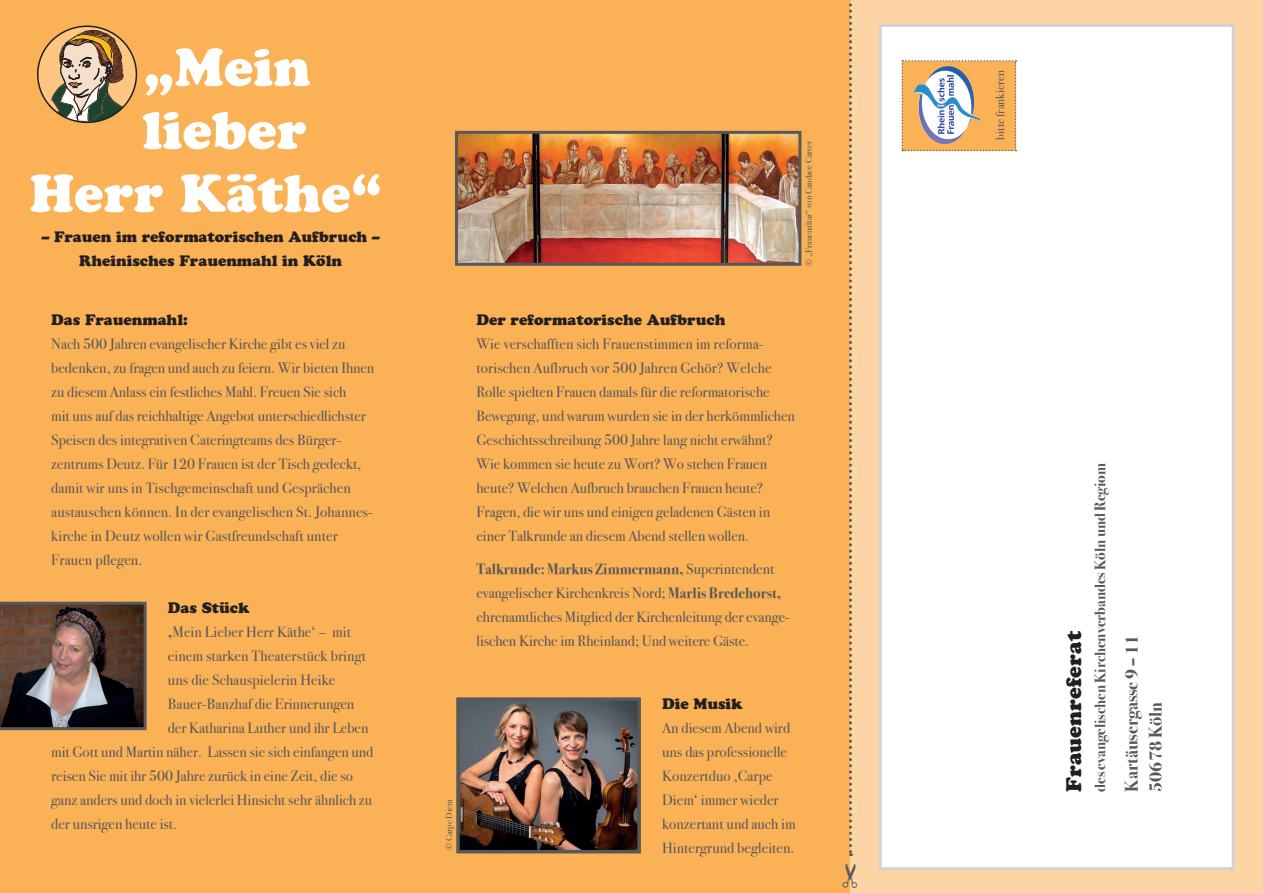
<style>
.page{position:relative;width:1263px;height:893px;background:#fff}
.page>*{position:absolute;margin:0;border:0;box-sizing:border-box;transform-origin:0 0}
.t1{font:52.5px "Cooper Black Std";letter-spacing:.005em;color:#fff}
.t2{font:21px "Cooper Black Std";letter-spacing:.005em;color:#231f20}
.t3{font:700 18px/24px "Bodoni Svty Two ITCTT";color:#57585a}
.t4{font:15px/24px "Bodoni Svty Two ITCTT";color:#57585a}
.t5{font:15px/24px "Cooper Black Std";color:#231f20;text-align:center}
.t6{font:700 15px "Bodoni Svty Two ITCTT";color:#57585a}
.t7{font:12px "Bodoni Svty Two ITCTT";color:#57585a}
.t8{font:9px "Bodoni Svty Two ITCTT";color:#57585a}
.s1{font-weight:700}
</style>
<div class="page">
<div style="left:0;top:0;width:438px;height:893px;background:#fbb156"></div>
<div style="left:412px;top:0;width:451px;height:893px;background:#fbb156"></div>
<div style="left:850px;top:0;width:413px;height:893px;background:#fdd5a4"></div>
<div style="left:879px;top:24px;width:356px;height:846px;background:#fff;border:3px solid #d1d2d4"></div>
<svg style="left:849px;top:0;width:3px;height:856px"></svg>
<svg style="left:901px;top:60px;width:115px;height:91px"></svg>
<img style="left:0;top:602px;width:147px;height:128px">
<img style="left:459px;top:135px;width:338px;height:127px">
<div style="left:455px;top:131px;width:346px;height:135px;border:3px solid #57585a"></div>
<img style="left:460px;top:701px;width:177px;height:148px">
<div style="left:456px;top:697px;width:185px;height:156px;border:3px solid #57585a"></div>
<div style="left:38px;top:26px;width:98px;height:96px;background:#fdc683;border-radius:50%"></div>
<svg style="left:51px;top:30px;width:85px;height:93px"></svg>
<div style="left:37px;top:26px;width:100px;height:97px;border:2px solid #231f20;border-radius:50%"></div>
<h1 class="t1" style="left:144px;top:36px;width:168px">„Mein</h1>
<h1 class="t1" style="left:142px;top:99px;width:166px">lieber</h1>
<h1 class="t1" style="left:30px;top:162px;width:353px">Herr Käthe“</h1>
<p class="t5" style="left:42px;top:225px;width:339px">– Frauen im reformatorischen Aufbruch –<br>Rheinisches Frauenmahl in Köln</p>
<p class="t5" style="left:51px;top:308px;width:138px">Das Frauenmahl:</p>
<p class="t4" style="left:51px;top:330px;width:325px">Nach 500 Jahren evangelischer Kirche gibt es viel zu bedenken, zu fragen und auch zu feiern. Wir bieten Ihnen zu diesem Anlass ein festliches Mahl. Freuen Sie sich<br>mit uns auf das reichhaltige Angebot unterschiedlichster Speisen des integrativen Cateringteams des Bürger&shy;zentrums Deutz. Für 120 Frauen ist der Tisch gedeckt, damit wir uns in Tischgemeinschaft und Gesprächen austauschen können. In der evangelischen St. Johannes&shy;kirche in Deutz wollen wir Gastfreundschaft unter Frauen pflegen.</p>
<p class="t5" style="left:168px;top:596px;width:83px">Das Stück</p>
<p class="t4" style="left:168px;top:618px;width:185px"><span class="s1">‚</span>Mein Lieber Herr Käthe‘ – mit</p>
<p class="t4" style="left:168px;top:642px;width:200px">einem starken Theaterstück bringt</p>
<p class="t4" style="left:168px;top:666px;width:169px">uns die Schauspielerin Heike</p>
<p class="t4" style="left:168px;top:690px;width:188px">Bauer-Banzhaf die Erinnerungen</p>
<p class="t4" style="left:168px;top:714px;width:202px">der Katharina Luther und ihr Leben</p>
<p class="t4" style="left:51px;top:738px;width:324px">mit Gott und Martin näher. Lassen sie sich einfangen und</p>
<p class="t4" style="left:51px;top:762px;width:303px">reisen Sie mit ihr 500 Jahre zurück in eine Zeit, die so</p>
<p class="t4" style="left:51px;top:786px;width:322px">ganz anders und doch in vielerlei Hinsicht sehr ähnlich zu</p>
<p class="t4" style="left:51px;top:810px;width:125px">der unsrigen heute ist.</p>
<p class="t8" style="left:442px;top:850px;width:52px;rotate:-90deg">© Carpe Diem</p>
<p class="t8" style="left:801px;top:266px;width:126px;rotate:-90deg">© „Frauenaltar“ von Candace Carter</p>
<p class="t5" style="left:476px;top:308px;width:251px">Der reformatorische Aufbruch</p>
<p class="t4" style="left:476px;top:330px;width:320px">Wie verschafften sich Frauenstimmen im reforma&shy;torischen Aufbruch vor 500 Jahren Gehör? Welche Rolle spielten Frauen damals für die reformatorische Bewegung, und warum wurden sie in der herkömmlichen Geschichtsschreibung 500 Jahre lang nicht erwähnt?<br>Wie kommen sie heute zu Wort? Wo stehen Frauen heute? Welchen Aufbruch brauchen Frauen heute?<br>Fragen, die wir uns und einigen geladenen Gästen in einer Talkrunde an diesem Abend stellen wollen.</p>
<p class="t4" style="left:476px;top:555px;width:315px"><span class="s1">Talkrunde: Markus Zimmermann,</span> Superintendent evangelischer Kirchenkreis Nord; <span class="s1">Marlis Bredehorst, </span>ehrenamtliches Mitglied der Kirchenleitung der evange&shy;lischen Kirche im Rheinland; Und weitere Gäste.</p>
<p class="t5" style="left:662px;top:692px;width:82px">Die Musik</p>
<p class="t4" style="left:662px;top:714px;width:135px">An diesem Abend wird uns das professionelle<br>Konzertduo ‚Carpe<br>Diem‘ immer wieder konzertant und auch im<br>Hintergrund begleiten.</p>
<p class="t7" style="left:990px;top:140px;width:71px;rotate:-90deg">bitte frankieren</p>
<h2 class="t2" style="left:1061px;top:792px;width:162px;rotate:-90deg">Frauenreferat</h2>
<p class="t6" style="left:1087px;top:792px;width:330px;rotate:-90deg">des evangelischen Kirchenverbandes Köln und Regiom</p>
<p class="t3" style="left:1118px;top:792px;width:158px;rotate:-90deg">Kartäusergasse 9 – 11<br>50678 Köln</p>
</div>
